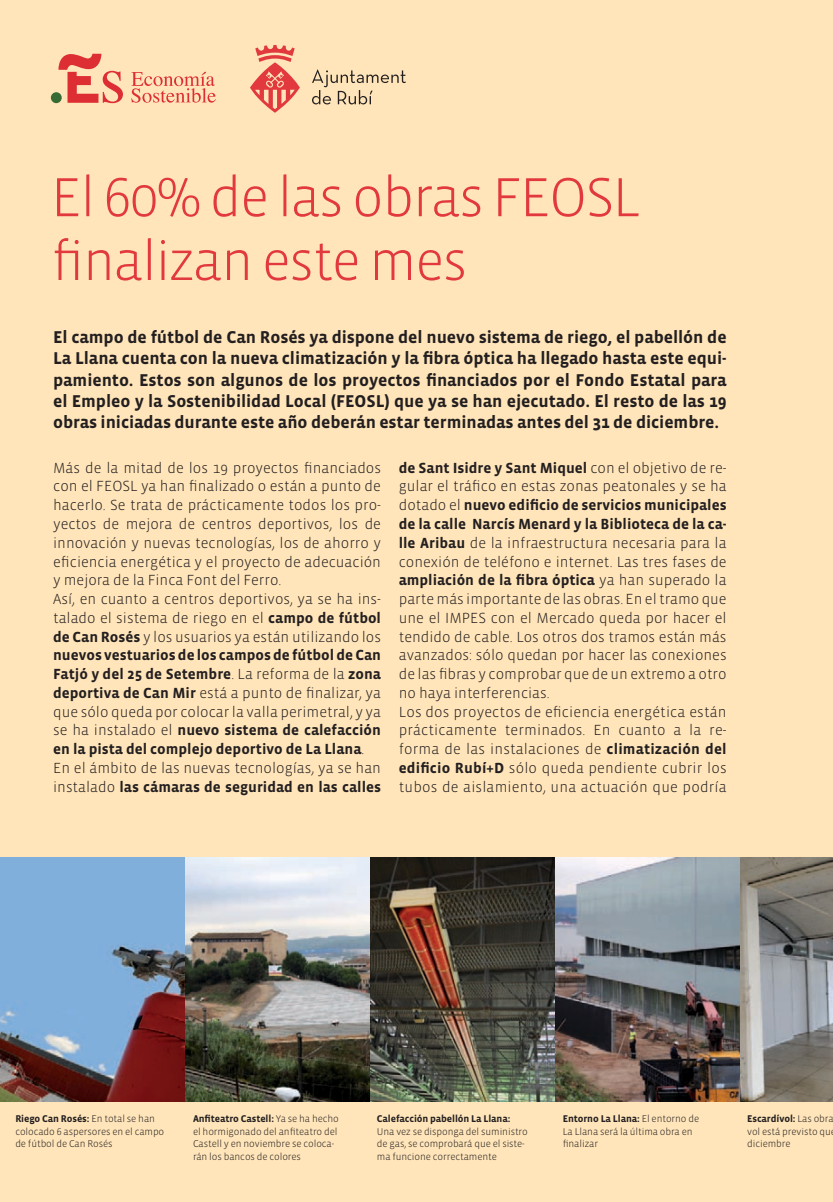
<style>
.page{position:relative;width:833px;height:1202px;background:#fff}
.page>*{position:absolute;margin:0;border:0;box-sizing:border-box;transform-origin:0 0}
.t1{font:300 56.25px/63.8px "Vista Sans";letter-spacing:-.03em;color:#e1393d}
.t2{font:700 17.5px/21.2px "Vista Sans";letter-spacing:-.005em;color:#231f20;text-align:justify}
.t3{font:300 15px/18.8px "Vista Sans";color:#231f20}
.t4{font:300 10px/12.5px "Vista Sans";letter-spacing:-.01em;color:#231f20}
.t5{font:700 10px "Vista Sans";letter-spacing:-.01em;color:#231f20}
.s1{font-weight:700}
</style>
<div class="page">
<div style="left:0;top:0;width:833px;height:1201px;background:#ffe5b9"></div>
<svg style="left:312px;top:69px;width:94px;height:35px"></svg>
<svg style="left:250px;top:45px;width:50px;height:68px"></svg>
<svg style="left:131px;top:72px;width:85px;height:31px"></svg>
<div style="left:51px;top:92px;width:11px;height:11px;background:#366b35;border-radius:50%"></div>
<svg style="left:58px;top:54px;width:65px;height:49px"></svg>
<img style="left:0;top:857px;width:833px;height:244px">
<h1 class="t1" style="left:51px;top:166px;width:591px">El 60% de las obras FEOSL finalizan este mes</h1>
<p class="t2" style="left:53px;top:327px;width:675px">El campo de fútbol de Can Rosés ya dispone del nuevo sistema de riego, el pabellón de La Llana cuenta con la nueva climatización y la fibra óptica ha llegado hasta este equi&shy;pamiento. Estos son algunos de los proyectos financiados por el Fondo Estatal para el Empleo y la Sostenibilidad Local (FEOSL) que ya se han ejecutado. El resto de las 19 obras iniciadas durante este año deberán estar terminadas antes del 31 de diciembre.</p>
<p class="t3" style="left:53px;top:458px;width:329px">Más de la mitad de los 19 proyectos financiados con el FEOSL ya han finalizado o están a punto de hacerlo. Se trata de prácticamente todos los pro&shy;yectos de mejora de centros deportivos, los de innovación y nuevas tecnologías, los de ahorro y eficiencia energética y el proyecto de adecuación y mejora de la Finca Font del Ferro.<br>Así, en cuanto a centros deportivos, ya se ha ins&shy;talado el sistema de riego en el <span class="s1">campo de fútbol de Can Rosés</span> y los usuarios ya están utilizando los <span class="s1">nuevos vestuarios de los campos de fútbol de Can Fatjó y del 25 de Setembre</span>. La reforma de la <span class="s1">zona deportiva de Can Mir</span> está a punto de finalizar, ya que sólo queda por colocar la valla perimetral, y ya se ha instalado el <span class="s1">nuevo sistema de calefacción en la pista del complejo deportivo de La Llana</span>.<br>En el ámbito de las nuevas tecnologías, ya se han instalado <span class="s1">las cámaras de seguridad en las calles</span></p>
<p class="t3" style="left:399px;top:458px;width:329px"><span class="s1">de Sant Isidre y Sant Miquel</span> con el objetivo de re&shy;gular el tráfico en estas zonas peatonales y se ha dotado el <span class="s1">nuevo edificio de servicios municipales de la calle Narcís Menard y la Biblioteca de la ca&shy;lle Aribau</span> de la infraestructura necesaria para la conexión de teléfono e internet. Las tres fases de <span class="s1">ampliación de la fibra óptica</span> ya han superado la parte más importante de las obras. En el tramo que une el IMPES con el Mercado queda por hacer el tendido de cable. Los otros dos tramos están más avanzados: sólo quedan por hacer las conexiones de las fibras y comprobar que de un extremo a otro no haya interferencias.<br>Los dos proyectos de eficiencia energética están prácticamente terminados. En cuanto a la re&shy;forma de las instalaciones de <span class="s1">climatización del edificio Rubí+D</span> sólo queda pendiente cubrir los tubos de aislamiento, una actuación que podría</p>
<p class="t4" style="left:15px;top:1112px;width:150px"><span class="s1">Riego Can Rosés:</span> En total se han colocado 6 aspersores en el campo de fútbol de Can Rosés</p>
<p class="t4" style="left:193px;top:1112px;width:147px"><span class="s1">Anfiteatro Castell:</span> Ya se ha hecho el hormigonado del anfiteatro del<br>Castell y en noviembre se coloca&shy;rán los bancos de colores</p>
<p class="t5" style="left:377px;top:1113px;width:135px">Calefacción pabellón La Llana:</p>
<p class="t4" style="left:377px;top:1124px;width:152px">Una vez se disponga del suministro de gas, se comprobará que el siste&shy;ma funcione correctamente</p>
<p class="t4" style="left:563px;top:1112px;width:138px"><span class="s1">Entorno La Llana:</span> El entorno de<br>La Llana será la última obra en finalizar</p>
<p class="t4" style="left:747px;top:1112px;width:88px"><span class="s1">Escardívol:</span> Las obra vol está previsto qu diciembre</p>
</div>
